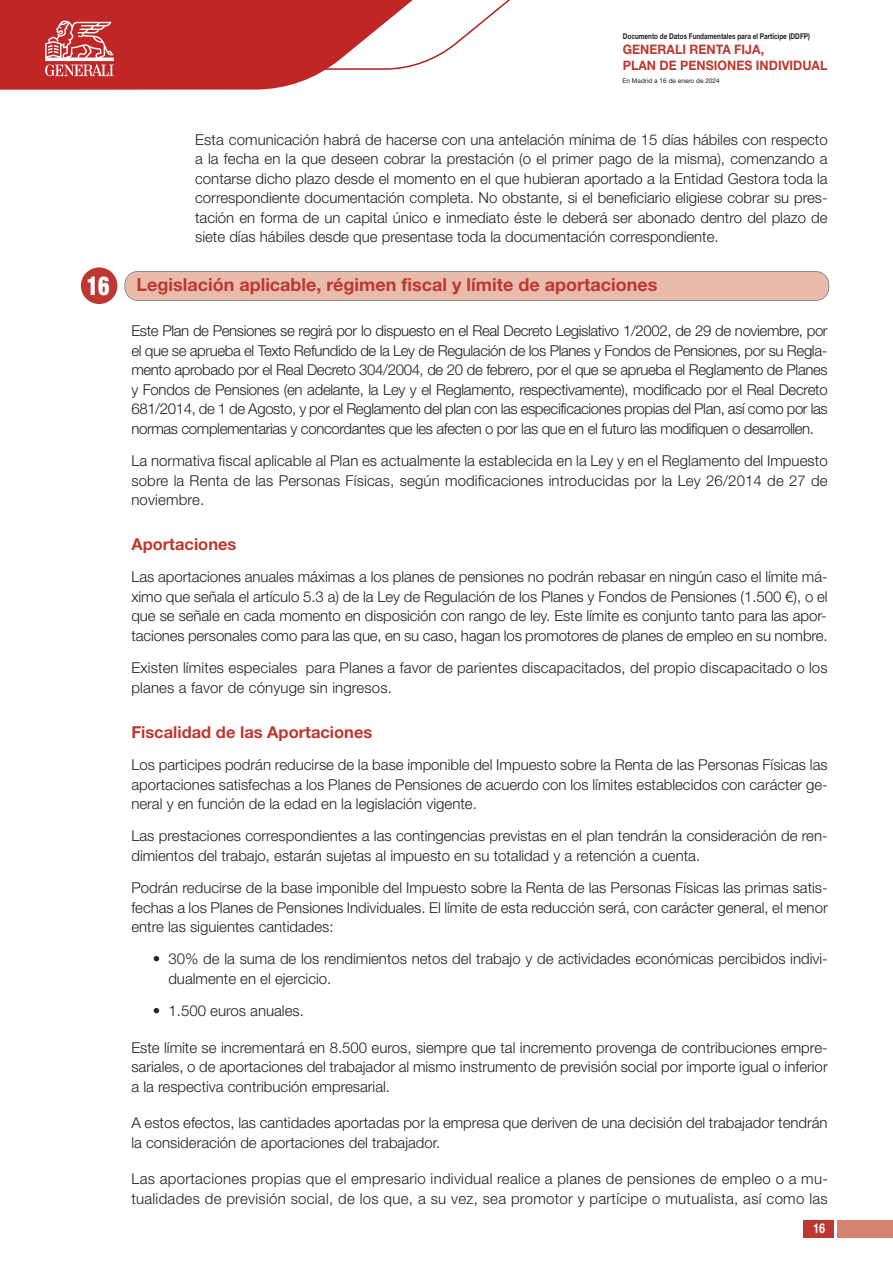
<style>
.page{position:relative;width:893px;height:1263px;background:#fff}
.page>*{position:absolute;margin:0;border:0;box-sizing:border-box;transform-origin:0 0}
.t1{font:900 condensed 26.1px "Helvetica Neue LT Std";color:#fff;scale:.84 1}
.t2{font:700 18px "Helvetica Neue LT Std";color:#bd3831}
.t3{font:700 16.5px "Helvetica Neue LT Std";color:#bd3831}
.t4{font:300 15px/19.5px "Helvetica Neue LT Std";color:#231f20;text-align:justify}
.t5{font:300 15px/19.5px "Helvetica Neue LT Std";letter-spacing:.02em;color:#231f20}
.t6{font:700 13.5px "Helvetica Neue LT Std";color:#fff;scale:.8 1}
.t7{font:700 13.05px/15.8px "Helvetica Neue LT Std";color:#bd3831;scale:.95 1}
.t8{font:700 7.95px "Helvetica Neue LT Std";color:#231f20;scale:.8 1}
.t9{font:6.6px "Helvetica Neue LT Std";color:#231f20}
</style>
<div class="page">
<div style="left:125px;top:272px;width:703px;height:28px;background:#e8bbab;border-radius:13px"></div>
<div style="left:124px;top:271px;width:705px;height:30px;border:2px solid #6c6d70;border-radius:14px"></div>
<div style="left:81px;top:267px;width:36px;height:37px;background:#bd3831;border-radius:50%"></div>
<div style="left:838px;top:1220px;width:55px;height:18px;background:#d4846e"></div>
<div style="left:803px;top:1220px;width:31px;height:18px;background:#bd3831"></div>
<div style="left:1px;top:0;width:298px;height:90px;background:#c02625"></div>
<svg style="left:45px;top:0;width:465px;height:82px"></svg>
<h1 class="t1" style="left:87px;top:276px;width:29px">16</h1>
<p class="t8" style="left:623px;top:33px;width:235px">Documento de Datos Fundamentales para el Partícipe (DDFP)</p>
<p class="t7" style="left:623px;top:43px;width:217px">GENERALI RENTA FIJA,<br>PLAN DE PENSIONES INDIVIDUAL</p>
<p class="t9" style="left:622px;top:78px;width:99px">En Madrid a 16 de enero de 2024</p>
<p class="t4" style="left:195px;top:131px;width:634px">Esta comunicación habrá de hacerse con una antelación mínima de 15 días hábiles con respecto a la fecha en la que deseen cobrar la prestación (o el primer pago de la misma), comenzando a contarse dicho plazo desde el momento en el que hubieran aportado a la Entidad Gestora toda la correspondiente documentación completa. No obstante, si el beneficiario eligiese cobrar su pres&shy;tación en forma de un capital único e inmediato éste le deberá ser abonado dentro del plazo de siete días hábiles desde que presentase toda la documentación correspondiente.</p>
<p class="t2" style="left:136px;top:278px;width:523px">Legislación aplicable, régimen fiscal y límite de aportaciones</p>
<p class="t4" style="left:131px;top:323px;width:698px">Este Plan de Pensiones se regirá por lo dispuesto en el Real Decreto Legislativo 1/2002, de 29 de noviembre, por el que se aprueba el Texto Refundido de la Ley de Regulación de los Planes y Fondos de Pensiones, por su Regla&shy;mento aprobado por el Real Decreto 304/2004, de 20 de febrero, por el que se aprueba el Reglamento de Planes y Fondos de Pensiones (en adelante, la Ley y el Reglamento, respectivamente), modificado por el Real Decreto 681/2014, de 1 de Agosto, y por el Reglamento del plan con las especificaciones propias del Plan, así como por las normas complementarias y concordantes que les afecten o por las que en el futuro las modifiquen o desarrollen.</p>
<p class="t4" style="left:131px;top:452px;width:698px">La normativa fiscal aplicable al Plan es actualmente la establecida en la Ley y en el Reglamento del Impuesto sobre la Renta de las Personas Físicas, según modificaciones introducidas por la Ley 26/2014 de 27 de noviembre.</p>
<p class="t3" style="left:131px;top:538px;width:107px">Aportaciones</p>
<p class="t4" style="left:131px;top:569px;width:698px">Las aportaciones anuales máximas a los planes de pensiones no podrán rebasar en ningún caso el límite má&shy;ximo que señala el artículo 5.3 a) de la Ley de Regulación de los Planes y Fondos de Pensiones (1.500 €), o el que se señale en cada momento en disposición con rango de ley. Este límite es conjunto tanto para las apor&shy;taciones personales como para las que, en su caso, hagan los promotores de planes de empleo en su nombre.</p>
<p class="t4" style="left:131px;top:659px;width:698px">Existen límites especiales para Planes a favor de parientes discapacitados, del propio discapacitado o los planes a favor de cónyuge sin ingresos.</p>
<p class="t3" style="left:131px;top:726px;width:242px">Fiscalidad de las Aportaciones</p>
<p class="t4" style="left:131px;top:756px;width:698px">Los participes podrán reducirse de la base imponible del Impuesto sobre la Renta de las Personas Físicas las aportaciones satisfechas a los Planes de Pensiones de acuerdo con los límites establecidos con carácter ge&shy;neral y en función de la edad en la legislación vigente.</p>
<p class="t4" style="left:131px;top:827px;width:698px">Las prestaciones correspondientes a las contingencias previstas en el plan tendrán la consideración de ren&shy;dimientos del trabajo, estarán sujetas al impuesto en su totalidad y a retención a cuenta.</p>
<p class="t4" style="left:131px;top:879px;width:698px">Podrán reducirse de la base imponible del Impuesto sobre la Renta de las Personas Físicas las primas satis&shy;fechas a los Planes de Pensiones Individuales. El límite de esta reducción será, con carácter general, el menor entre las siguientes cantidades:</p>
<p class="t4" style="left:168px;top:951px;width:661px;text-indent:-16px">• 30% de la suma de los rendimientos netos del trabajo y de actividades económicas percibidos indivi&shy;dualmente en el ejercicio.</p>
<p class="t4" style="left:153px;top:1002px;width:153px">• 1.500 euros anuales.</p>
<p class="t4" style="left:131px;top:1039px;width:698px">Este límite se incrementará en 8.500 euros, siempre que tal incremento provenga de contribuciones empre&shy;sariales, o de aportaciones del trabajador al mismo instrumento de previsión social por importe igual o inferior a la respectiva contribución empresarial.</p>
<p class="t4" style="left:131px;top:1114px;width:698px">A estos efectos, las cantidades aportadas por la empresa que deriven de una decisión del trabajador tendrán la consideración de aportaciones del trabajador.</p>
<p class="t5" style="left:131px;top:1170px;width:698px">Las aportaciones propias que el empresario individual realice a planes de pensiones de empleo o a mu&shy;tualidades de previsión social, de los que, a su vez, sea promotor y partícipe o mutualista, así como las</p>
<p class="t6" style="left:813px;top:1223px;width:17px">16</p>
</div>
